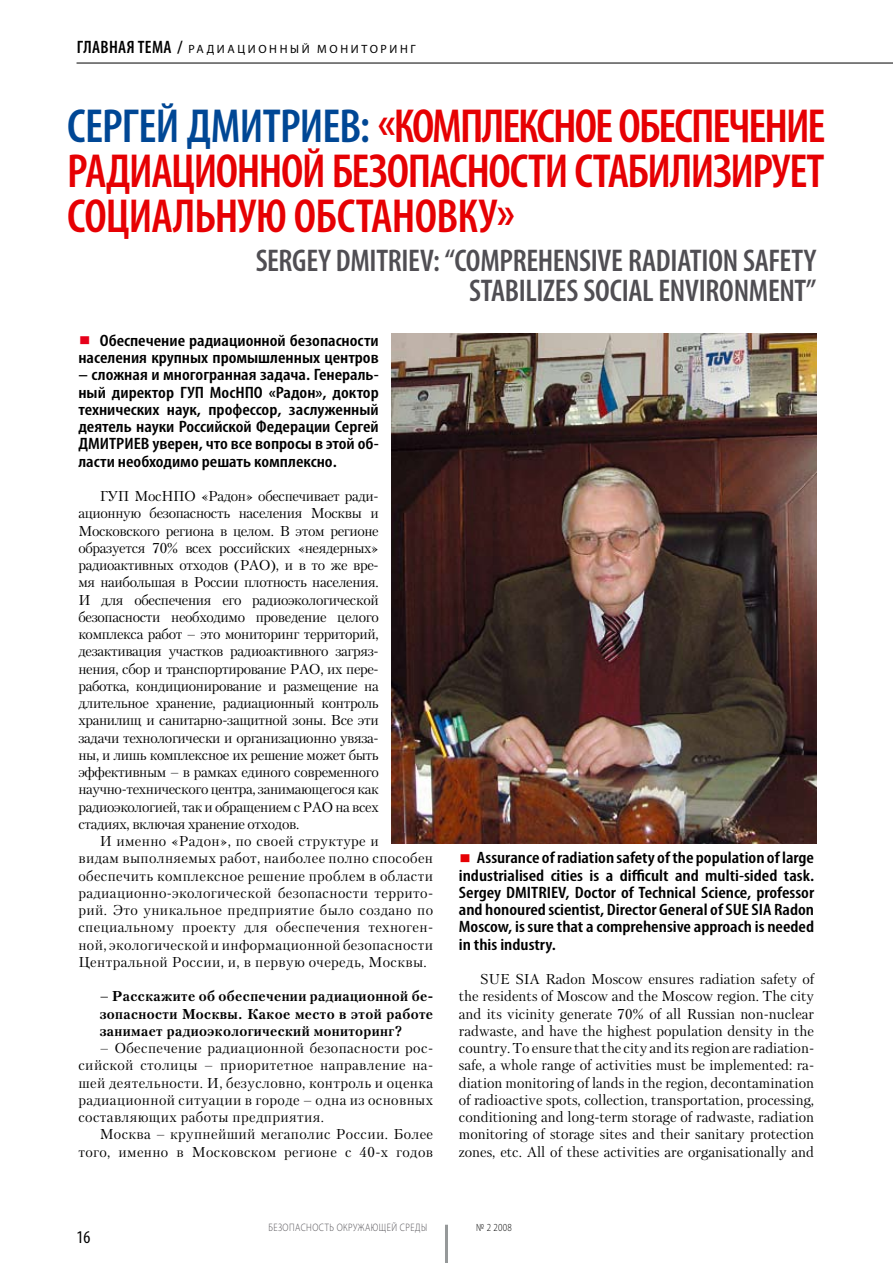
<style>
.page{position:relative;width:893px;height:1263px;background:#fff}
.page>*{position:absolute;margin:0;border:0;box-sizing:border-box;transform-origin:0 0}
.t1{font:600 condensed 48px/45px "Myriad Pro";letter-spacing:-.025em;color:#e60003;text-align:justify}
.t2{font:600 condensed 31.5px/30px "Myriad Pro";letter-spacing:-.01em;color:#504e53}
.t3{font:condensed 18px "Myriad Pro";color:#000}
.t4{font:600 condensed 16.5px/17.2px "Myriad Pro";color:#000;scale:1.15 1}
.t5{font:14.25px/17.2px "Petersburg C";letter-spacing:.025em;color:#000;text-align:justify}
.t6{font:700 14.25px/17.2px "Petersburg C";letter-spacing:.025em;color:#000;text-align:justify}
.t7{font:12px "Myriad Pro";color:#000}
.t8{font:300 10.8px "Myriad Pro";letter-spacing:.05em;color:#504e53;scale:.83 1}
.t9{font:300 10.8px "Myriad Pro";color:#000;scale:.83 1}
.s1{font-weight:600;font-stretch:condensed;font-size:18px}
.s2{color:#004795}
.s3{font-family:"Minion Pro";font-weight:700;font-stretch:normal;font-size:27px;color:#e6001a}
.s4{font-family:"Minion Pro";font-weight:700;font-stretch:normal;font-size:27px;color:#e60003}
</style>
<div class="page">
<hr style="left:445px;top:1225px;width:3px;height:38px;background:#96999a">
<hr style="left:77px;top:63px;width:816px;height:1px;background:#000">
<img style="left:392px;top:333px;width:424px;height:510px">
<p class="t7" style="left:77px;top:41px;width:340px"><span class="s1">главная тема /</span> радиационный мониторинг</p>
<h1 class="t1" style="left:67px;top:103px;width:760px"><span class="s2">СЕРГЕЙ ДМИТРИЕВ:</span> «Комплексное обеспечение радиационной безопасности стабилизирует социальную обстановку»</h1>
<h2 class="t2" style="left:469px;top:245px;width:349px;text-indent:-213px">SERGEY DMITRIEV: “comprehensive radiation safety stabiliZeS social environment”</h2>
<p class="t4" style="left:78px;top:331px;width:263px"><span class="s3">■</span> Обеспечение радиационной безопасности населения крупных промышленных центров</p>
<p class="t4" style="left:78px;top:366px;width:263px">– сложная и многогранная задача. Генераль&shy;ный директор ГУП</p>
<p class="t4" style="left:210px;top:383px;width:31px">МосНПО</p>
<p class="t4" style="left:78px;top:383px;width:263px;text-align:justify;text-indent:190px">«Радон», доктор технических наук, профессор, заслуженный деятель науки Российской Федерации Сергей ДМИТРИЕВ уверен, что все вопросы в этой об&shy;ласти необходимо решать комплексно.</p>
<p class="t5" style="left:78px;top:487px;width:302px;text-indent:21px">ГУП МосНПО «Радон» обеспечивает ради&shy;ационную безопасность населения Москвы и Московского региона в целом. В этом регионе образуется 70% всех российских «неядерных» радиоактивных отходов (РАО), и в то же вре&shy;мя наибольшая в России плотность населения.<br>И для обеспечения его радиоэкологической безопасности необходимо проведение целого комплекса работ – это мониторинг территорий, дезактивация участков радиоактивного загряз&shy;нения, сбор и транспортирование РАО, их пере&shy;работка, кондиционирование и размещение на длительное хранение, радиационный контроль хранилищ и санитарно-защитной зоны. Все эти задачи технологически и организационно увяза&shy;ны, и лишь комплексное их решение может быть эффективным – в рамках единого современного научно-технического центра, занимающегося как радиоэкологией, так и обращением с РАО на всех стадиях, включая хранение отходов.</p>
<p class="t5" style="left:78px;top:832px;width:356px;text-align:left;text-indent:21px">И именно «Радон», по своей структуре и<br>видам выполняемых работ, наиболее полно способен обеспечить комплексное решение проблем в области радиационно-экологической безопасности террито&shy;рий. Это уникальное предприятие было создано по специальному проекту для обеспечения техноген&shy;ной, экологической и информационной безопасности Центральной России, и, в первую очередь, Москвы.</p>
<p class="t6" style="left:100px;top:987px;width:335px">– Расскажите об обеспечении радиационной бе&shy;зопасности Москвы. Какое место в этой работе занимает радиоэкологический мониторинг?</p>
<p class="t5" style="left:78px;top:1039px;width:356px;text-indent:21px">– Обеспечение радиационной безопасности рос&shy;сийской столицы – приоритетное направление на&shy;шей деятельности. И, безусловно, контроль и оценка радиационной ситуации в городе – одна из основных составляющих работы предприятия.</p>
<p class="t5" style="left:78px;top:1126px;width:356px;text-align:right">Москва – крупнейший мегаполис России. Более того, именно в Московском регионе с 40-х годов</p>
<p class="t4" style="left:459px;top:849px;width:310px;text-align:justify"><span class="s4">■</span> Assurance of radiation safety of the population of large industrialised cities is a difficult and multi-sided task.<br>Sergey DMITRIEV, Doctor of Technical Science, professor and honoured scientist, Director General of SUE SIA Radon Moscow, is sure that a comprehensive approach is needed in this industry.</p>
<p class="t5" style="left:459px;top:970px;width:357px;text-indent:21px">SUE SIA Radon Moscow ensures radiation safety of the residents of Moscow and the Moscow region. The city and its vicinity generate 70% of all Russian non-nuclear radwaste, and have the highest population density in the country. To ensure that the city and its region are radiation&shy;safe, a whole range of activities must be implemented: ra&shy;diation monitoring of lands in the region, decontamination of radioactive spots, collection, transportation, processing, conditioning and long-term storage of radwaste, radiation monitoring of storage sites and their sanitary protection zones, etc. All of these activities are organisationally and</p>
<p class="t3" style="left:77px;top:1226px;width:15px">16</p>
<p class="t8" style="left:268px;top:1221px;width:193px">Безопасность окружающей среды</p>
<p class="t9" style="left:476px;top:1221px;width:45px">№ 2 2008</p>
</div>
